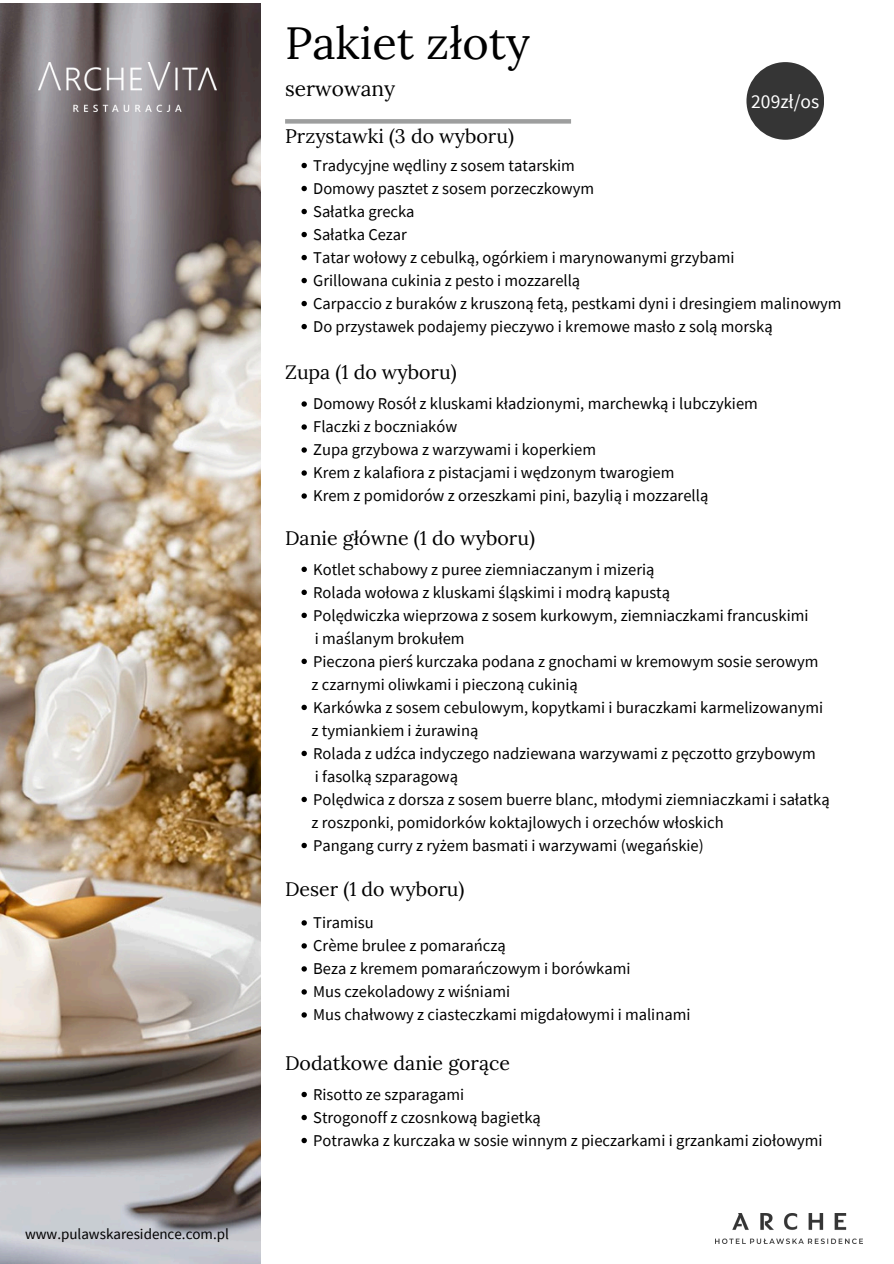
<style>
.page{position:relative;width:894px;height:1264px;background:#fff}
.page>*{position:absolute;margin:0;border:0;box-sizing:border-box;transform-origin:0 0}
.t1{font:45px "Lora";color:#000}
.t2{font:20.85px "Lora";color:#000}
.t3{font:19.5px "Lora";color:#000}
.t4{font:19.5px "Source Sans Pro";color:#fff}
.t5{font:16.5px "Source Sans Pro";color:#000}
.t6{font:15px "Source Sans Pro";color:#000}
</style>
<div class="page">
<svg style="left:301px;top:163px;width:6px;height:5px"></svg>
<svg style="left:301px;top:186px;width:6px;height:5px"></svg>
<svg style="left:301px;top:209px;width:6px;height:5px"></svg>
<svg style="left:301px;top:232px;width:6px;height:5px"></svg>
<svg style="left:301px;top:255px;width:6px;height:5px"></svg>
<svg style="left:301px;top:278px;width:6px;height:5px"></svg>
<svg style="left:301px;top:301px;width:6px;height:5px"></svg>
<svg style="left:301px;top:324px;width:6px;height:5px"></svg>
<svg style="left:301px;top:401px;width:6px;height:5px"></svg>
<svg style="left:301px;top:424px;width:6px;height:5px"></svg>
<svg style="left:301px;top:447px;width:6px;height:5px"></svg>
<svg style="left:301px;top:470px;width:6px;height:5px"></svg>
<svg style="left:301px;top:493px;width:6px;height:6px"></svg>
<svg style="left:301px;top:566px;width:6px;height:6px"></svg>
<svg style="left:301px;top:589px;width:6px;height:6px"></svg>
<svg style="left:301px;top:612px;width:6px;height:6px"></svg>
<svg style="left:301px;top:658px;width:6px;height:6px"></svg>
<svg style="left:301px;top:704px;width:6px;height:6px"></svg>
<svg style="left:301px;top:750px;width:6px;height:6px"></svg>
<svg style="left:301px;top:796px;width:6px;height:6px"></svg>
<svg style="left:301px;top:842px;width:6px;height:6px"></svg>
<svg style="left:301px;top:920px;width:6px;height:5px"></svg>
<svg style="left:301px;top:943px;width:6px;height:5px"></svg>
<svg style="left:301px;top:966px;width:6px;height:5px"></svg>
<svg style="left:301px;top:989px;width:6px;height:5px"></svg>
<svg style="left:301px;top:1012px;width:6px;height:5px"></svg>
<svg style="left:301px;top:1091px;width:6px;height:6px"></svg>
<svg style="left:301px;top:1114px;width:6px;height:6px"></svg>
<svg style="left:301px;top:1137px;width:6px;height:6px"></svg>
<img style="left:0;top:3px;width:260px;height:1260px">
<div style="left:285px;top:119px;width:286px;height:5px;background:#9d9e9e"></div>
<svg style="left:746px;top:62px;width:77px;height:78px;fill:#353535"></svg>
<img style="left:38px;top:62px;width:178px;height:50px">
<img style="left:715px;top:1213px;width:147px;height:30px">
<h2 class="t6" style="left:25px;top:1223px;width:205px">www.pulawskaresidence.com.pl</h2>
<p class="t1" style="left:285px;top:14px;width:246px">Pakiet złoty</p>
<p class="t2" style="left:285px;top:75px;width:112px">serwowany</p>
<p class="t3" style="left:285px;top:123px;width:230px">Przystawki (3 do wyboru)</p>
<h1 class="t5" style="left:313px;top:155px;width:263px">Tradycyjne wędliny z sosem tatarskim</h1>
<h2 class="t5" style="left:313px;top:178px;width:282px">Domowy pasztet z sosem porzeczkowym</h2>
<p class="t5" style="left:313px;top:201px;width:103px">Sałatka grecka</p>
<p class="t5" style="left:313px;top:224px;width:95px">Sałatka Cezar</p>
<p class="t5" style="left:313px;top:247px;width:423px">Tatar wołowy z cebulką, ogórkiem i marynowanymi grzybami</p>
<p class="t5" style="left:313px;top:270px;width:268px">Grillowana cukinia z pesto i mozzarellą</p>
<p class="t5" style="left:313px;top:293px;width:529px">Carpaccio z buraków z kruszoną fetą, pestkami dyni i dresingiem malinowym</p>
<p class="t5" style="left:313px;top:316px;width:461px">Do przystawek podajemy pieczywo i kremowe masło z solą morską</p>
<p class="t3" style="left:285px;top:360px;width:173px">Zupa (1 do wyboru)</p>
<p class="t5" style="left:313px;top:393px;width:446px">Domowy Rosół z kluskami kładzionymi, marchewką i lubczykiem</p>
<h2 class="t5" style="left:313px;top:416px;width:146px">Flaczki z boczniaków</h2>
<p class="t5" style="left:313px;top:439px;width:284px">Zupa grzybowa z warzywami i koperkiem</p>
<p class="t5" style="left:313px;top:462px;width:363px">Krem z kalafiora z pistacjami i wędzonym twarogiem</p>
<p class="t5" style="left:313px;top:485px;width:396px">Krem z pomidorów z orzeszkami pini, bazylią i mozzarellą</p>
<p class="t3" style="left:285px;top:525px;width:251px">Danie główne (1 do wyboru)</p>
<p class="t5" style="left:313px;top:558px;width:343px">Kotlet schabowy z puree ziemniaczanym i mizerią</p>
<h2 class="t5" style="left:313px;top:581px;width:358px">Rolada wołowa z kluskami śląskimi i modrą kapustą</h2>
<p class="t5" style="left:313px;top:604px;width:496px">Polędwiczka wieprzowa z sosem kurkowym, ziemniaczkami francuskimi</p>
<p class="t5" style="left:315px;top:627px;width:151px">i maślanym brokułem</p>
<p class="t5" style="left:313px;top:650px;width:506px">Pieczona pierś kurczaka podana z gnochami w kremowym sosie serowym</p>
<p class="t5" style="left:311px;top:673px;width:268px">z czarnymi oliwkami i pieczoną cukinią</p>
<p class="t5" style="left:313px;top:696px;width:511px">Karkówka z sosem cebulowym, kopytkami i buraczkami karmelizowanymi</p>
<p class="t5" style="left:311px;top:719px;width:168px">z tymiankiem i żurawiną</p>
<p class="t5" style="left:313px;top:742px;width:504px">Rolada z udźca indyczego nadziewana warzywami z pęczotto grzybowym</p>
<p class="t5" style="left:315px;top:765px;width:145px">i fasolką szparagową</p>
<p class="t5" style="left:313px;top:788px;width:518px">Polędwica z dorsza z sosem buerre blanc, młodymi ziemniaczkami i sałatką</p>
<p class="t5" style="left:311px;top:811px;width:413px">z roszponki, pomidorków koktajlowych i orzechów włoskich</p>
<p class="t5" style="left:313px;top:834px;width:392px">Pangang curry z ryżem basmati i warzywami (wegańskie)</p>
<p class="t3" style="left:285px;top:876px;width:181px">Deser (1 do wyboru)</p>
<p class="t5" style="left:313px;top:912px;width:62px">Tiramisu</p>
<h2 class="t5" style="left:313px;top:935px;width:194px">Crème brulee z pomarańczą</h2>
<p class="t5" style="left:313px;top:958px;width:319px">Beza z kremem pomarańczowym i borówkami</p>
<p class="t5" style="left:313px;top:981px;width:198px">Mus czekoladowy z wiśniami</p>
<p class="t5" style="left:313px;top:1004px;width:378px">Mus chałwowy z ciasteczkami migdałowymi i malinami</p>
<p class="t3" style="left:285px;top:1050px;width:226px">Dodatkowe danie gorące</p>
<p class="t5" style="left:313px;top:1083px;width:152px">Risotto ze szparagami</p>
<p class="t5" style="left:313px;top:1106px;width:229px">Strogonoff z czosnkową bagietką</p>
<h2 class="t5" style="left:313px;top:1129px;width:511px">Potrawka z kurczaka w sosie winnym z pieczarkami i grzankami ziołowymi</h2>
<p class="t4" style="left:751px;top:88px;width:70px">209zł/os</p>
</div>
